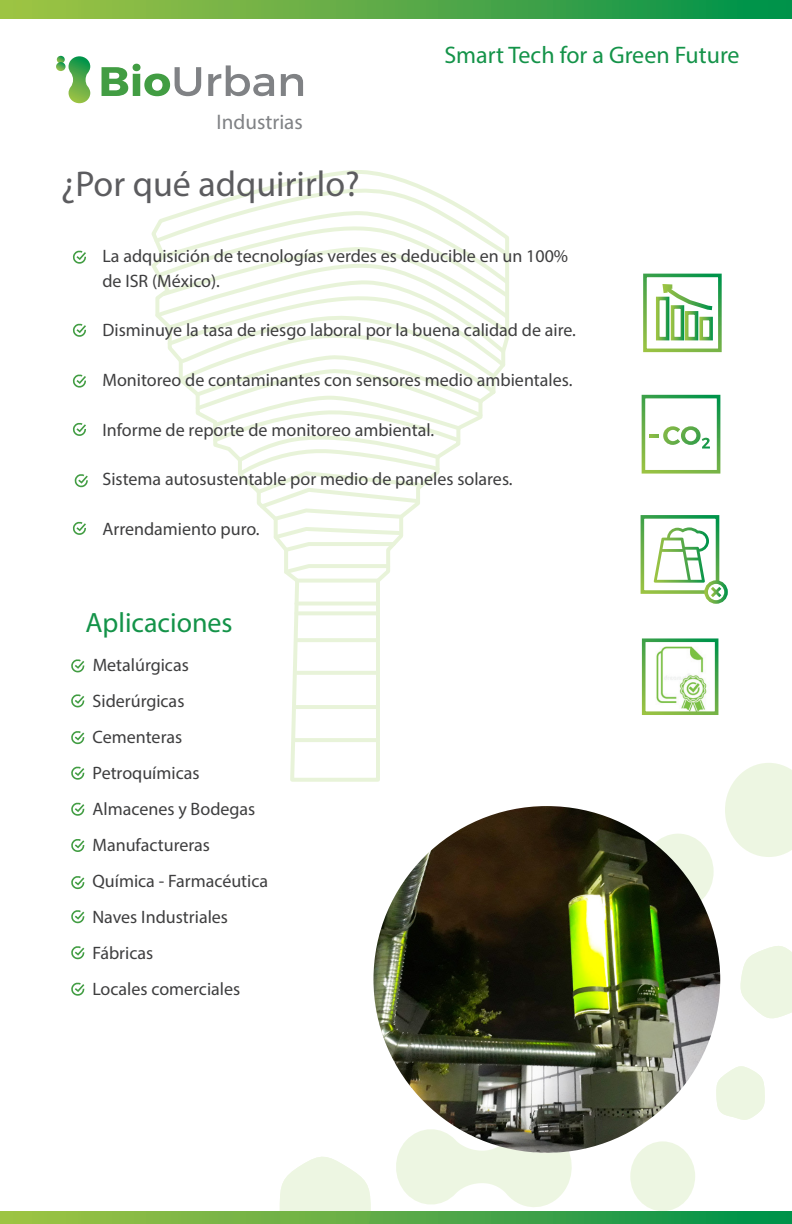
<style>
.page{position:relative;width:792px;height:1224px;background:#fff}
.page>*{position:absolute;margin:0;border:0;box-sizing:border-box;transform-origin:0 0}
.t1{font:36px "Myriad Pro";color:#5c5c5f}
.t2{font:28px "Myriad Pro";color:#149349}
.t3{font:24px "Myriad Pro";color:#149349}
.t4{font:21.2px "Myriad Pro";color:#808285}
.t5{font:18px/36px "Myriad Pro";color:#3e3e3f}
</style>
<div class="page">
<svg style="left:151px;top:170px;width:253px;height:612px"></svg>
<svg style="left:153px;top:179px;width:356px;height:376px"></svg>
<svg style="left:297px;top:579px;width:81px;height:4px"></svg>
<svg style="left:296px;top:602px;width:82px;height:4px"></svg>
<svg style="left:296px;top:611px;width:82px;height:4px"></svg>
<hr style="left:296px;top:638px;width:82px;height:4px;background:#e8f3d9">
<hr style="left:296px;top:671px;width:82px;height:4px;background:#e8f3d9">
<hr style="left:296px;top:705px;width:82px;height:4px;background:#e8f3d9">
<hr style="left:294px;top:738px;width:84px;height:4px;background:#e8f3d9">
<div style="left:0;top:0;width:792px;height:18px;background:linear-gradient(to right,#a8c444,#02914b)"></div>
<svg style="left:0;top:1211px;width:792px;height:13px"></svg>
<svg style="left:71px;top:659px;width:13px;height:13px"></svg>
<svg style="left:71px;top:694px;width:13px;height:13px"></svg>
<svg style="left:71px;top:731px;width:13px;height:13px"></svg>
<svg style="left:71px;top:766px;width:13px;height:14px"></svg>
<svg style="left:71px;top:802px;width:13px;height:14px"></svg>
<svg style="left:71px;top:839px;width:13px;height:13px"></svg>
<svg style="left:71px;top:876px;width:13px;height:13px"></svg>
<svg style="left:71px;top:910px;width:13px;height:13px"></svg>
<svg style="left:71px;top:946px;width:13px;height:13px"></svg>
<svg style="left:71px;top:982px;width:13px;height:14px"></svg>
<div style="left:630px;top:1141px;width:65px;height:70px;background:#edf6e2;border-radius:50%"></div>
<div style="left:643px;top:834px;width:71px;height:76px;background:#edf6e2;border-radius:50%"></div>
<svg style="left:725px;top:763px;width:67px;height:94px"></svg>
<svg style="left:392px;top:1128px;width:184px;height:84px"></svg>
<svg style="left:280px;top:1156px;width:91px;height:68px"></svg>
<svg style="left:716px;top:1066px;width:49px;height:54px"></svg>
<svg style="left:740px;top:946px;width:52px;height:73px"></svg>
<img style="left:373px;top:806px;width:347px;height:347px;border-radius:173px">
<svg style="left:73px;top:250px;width:13px;height:14px"></svg>
<svg style="left:73px;top:323px;width:13px;height:14px"></svg>
<svg style="left:73px;top:374px;width:13px;height:14px"></svg>
<svg style="left:73px;top:423px;width:13px;height:13px"></svg>
<svg style="left:74px;top:474px;width:14px;height:13px"></svg>
<img style="left:641px;top:638px;width:78px;height:77px">
<div style="left:642px;top:638px;width:76px;height:77px;border:4px solid #fff"></div>
<svg style="left:656px;top:284px;width:57px;height:57px"></svg>
<div style="left:643px;top:274px;width:79px;height:78px;border:4px solid #fff"></div>
<div style="left:642px;top:395px;width:78px;height:79px;border:4px solid #fff"></div>
<svg style="left:650px;top:426px;width:60px;height:23px"></svg>
<div style="left:641px;top:515px;width:78px;height:79px;border:4px solid #fff"></div>
<svg style="left:706px;top:582px;width:20px;height:20px"></svg>
<div style="left:704px;top:580px;width:24px;height:24px;border:4px solid #fff;border-radius:50%"></div>
<svg style="left:654px;top:527px;width:67px;height:70px"></svg>
<svg style="left:102px;top:64px;width:99px;height:32px"></svg>
<svg style="left:208px;top:65px;width:66px;height:31px"></svg>
<svg style="left:281px;top:74px;width:22px;height:22px"></svg>
<svg style="left:56px;top:56px;width:34px;height:47px"></svg>
<svg style="left:73px;top:522px;width:13px;height:13px"></svg>
<p class="t4" style="left:216px;top:109px;width:88px">Industrias</p>
<h1 class="t1" style="left:61px;top:161px;width:301px">¿Por qué adquirirlo?</h1>
<h3 class="t3" style="left:444px;top:40px;width:297px">Smart Tech for a Green Future</h3>
<p class="t5" style="left:102px;top:243px;width:467px;line-height:24.8px">La adquisición de tecnologías verdes es deducible en un 100% de ISR (México).</p>
<p class="t5" style="left:102px;top:312px;width:475px">Disminuye la tasa de riesgo laboral por la buena calidad de aire.</p>
<p class="t5" style="left:102px;top:362px;width:472px">Monitoreo de contaminantes con sensores medio ambientales.</p>
<p class="t5" style="left:102px;top:411px;width:333px">Informe de reporte de monitoreo ambiental.</p>
<p class="t5" style="left:102px;top:461px;width:412px">Sistema autosustentable por medio de paneles solares.</p>
<p class="t5" style="left:102px;top:511px;width:159px">Arrendamiento puro.</p>
<h2 class="t2" style="left:85px;top:605px;width:149px">Aplicaciones</h2>
<p class="t5" style="left:92px;top:647px;width:177px">Metalúrgicas<br>Siderúrgicas<br>Cementeras<br>Petroquímicas<br>Almacenes y Bodegas<br>Manufactureras<br>Química - Farmacéutica<br>Naves Industriales<br>Fábricas<br>Locales comerciales</p>
</div>
